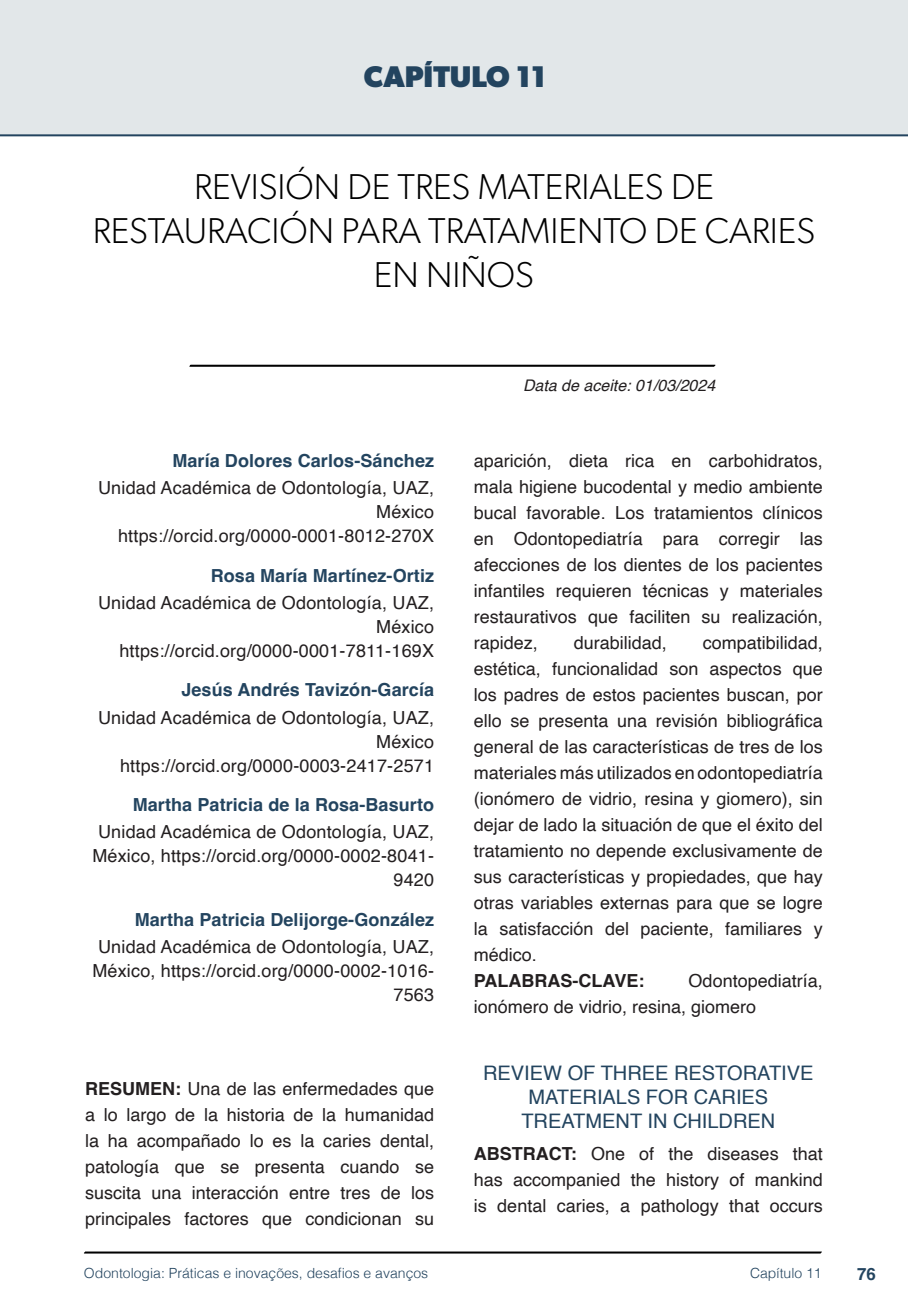
<style>
.page{position:relative;width:908px;height:1304px;background:#fff}
.page>*{position:absolute;margin:0;border:0;box-sizing:border-box;transform-origin:0 0}
.nome_artigos{font:300 36px/44px "Gibson";color:#000;text-align:center}
.capítulos{font:700 30px "Gibson";color:#23445f}
.título_Inglês{font:20px/24px "Helvetica";color:#23445f;text-align:center}
.Resumos_e_PC_TXT{font:18px/26px "Helvetica";color:#231f20;text-align:justify}
.info_autores{font:18px/24px "Helvetica";letter-spacing:.01em;color:#231f20;text-align:right}
.nome_autores{font:700 18px "Helvetica";letter-spacing:.005em;color:#23445f}
.Resumos_e_PC_TXT-2{font:700 18px "Helvetica";color:#231f20}
.t1{font:700 16.8px "Helvetica";color:#23445f}
.t2{font:italic 16px "Helvetica";color:#231f20}
.t3{font:300 14px "Helvetica";color:#23445f}
.s1{font-weight:700}
</style>
<div class="page">
<svg style="left:84px;top:1251px;width:737px;height:3px;background:#515151"></svg>
<div style="left:0;top:0;width:907px;height:136px;background:#e2e7e9"></div>
<svg style="left:189px;top:364px;width:526px;height:3px;background:#4f4f4f"></svg>
<div style="left:44px;top:72px;width:68px;height:61px;background:#e2e7e9"></div>
<p class="capítulos" style="left:364px;top:58px;width:183px">CAPÍTULO 11</p>
<p class="nome_artigos" style="left:93px;top:164px;width:723px">REVISIÓN DE TRES MATERIALES DE<br>RESTAURACIÓN PARA TRATAMIENTO DE CARIES<br>EN NIÑOS</p>
<p class="nome_autores" style="left:172px;top:450px;width:263px">María Dolores Carlos-Sánchez</p>
<p class="info_autores" style="left:98px;top:477px;width:337px">Unidad Académica de Odontología, UAZ,<br>México</p>
<p class="info_autores" style="left:118px;top:525px;width:317px">https://orcid.org/0000-0001-8012-270X</p>
<p class="nome_autores" style="left:210px;top:564px;width:225px">Rosa María Martínez-Ortiz</p>
<p class="info_autores" style="left:98px;top:591px;width:337px">Unidad Académica de Odontología, UAZ,<br>México</p>
<p class="info_autores" style="left:119px;top:639px;width:316px">https://orcid.org/0000-0001-7811-169X</p>
<p class="nome_autores" style="left:181px;top:679px;width:254px">Jesús Andrés Tavizón-García</p>
<p class="info_autores" style="left:98px;top:706px;width:337px">Unidad Académica de Odontología, UAZ,<br>México</p>
<p class="info_autores" style="left:120px;top:754px;width:315px">https://orcid.org/0000-0003-2417-2571</p>
<p class="nome_autores" style="left:133px;top:794px;width:303px">Martha Patricia de la Rosa-Basurto</p>
<p class="info_autores" style="left:92px;top:821px;width:343px">Unidad Académica de Odontología, UAZ,<br>México, https://orcid.org/0000-0002-8041-<br>9420</p>
<p class="nome_autores" style="left:135px;top:908px;width:301px">Martha Patricia Delijorge-González</p>
<p class="info_autores" style="left:92px;top:935px;width:343px">Unidad Académica de Odontología, UAZ,<br>México, https://orcid.org/0000-0002-1016-<br>7563</p>
<p class="Resumos_e_PC_TXT" style="left:85px;top:1076px;width:350px"><span class="s1">RESUMEN:</span> Una de las enfermedades que a lo largo de la historia de la humanidad la ha acompañado lo es la caries dental, patología que se presenta cuando se suscita una interacción entre tres de los principales factores que condicionan su</p>
<p class="t2" style="left:523px;top:373px;width:194px">Data de aceite: 01/03/2024</p>
<p class="Resumos_e_PC_TXT" style="left:473px;top:448px;width:350px">aparición, dieta rica en carbohidratos, mala higiene bucodental y medio ambiente bucal favorable. Los tratamientos clínicos en Odontopediatría para corregir las afecciones de los dientes de los pacientes infantiles requieren técnicas y materiales restaurativos que faciliten su realización, rapidez,</p>
<p class="Resumos_e_PC_TXT" style="left:473px;top:630px;width:350px;text-indent:229px">compatibilidad, estética, funcionalidad son aspectos que los padres de estos pacientes buscan, por ello se presenta una revisión bibliográfica general de las características de tres de los materiales más utilizados en odontopediatría (ionómero de vidrio, resina y giomero), sin dejar de lado la situación de que el éxito del tratamiento no depende exclusivamente de sus características y propiedades, que hay otras variables externas para que se logre la satisfacción del paciente, familiares y médico.</p>
<p class="Resumos_e_PC_TXT-2" style="left:473px;top:970px;width:172px">PALABRAS-CLAVE:</p>
<p class="Resumos_e_PC_TXT" style="left:573px;top:630px;width:95px">durabilidad,</p>
<p class="Resumos_e_PC_TXT" style="left:473px;top:968px;width:350px;text-indent:215px">Odontopediatría, ionómero de vidrio, resina, giomero</p>
<p class="título_Inglês" style="left:483px;top:1062px;width:332px">REVIEW OF THREE RESTORATIVE<br>MATERIALS FOR CARIES<br>TREATMENT IN CHILDREN</p>
<p class="Resumos_e_PC_TXT" style="left:473px;top:1141px;width:350px"><span class="s1">ABSTRACT:</span> One of the diseases that has accompanied the history of mankind is dental caries, a pathology that occurs</p>
<p class="t3" style="left:84px;top:1261px;width:345px">Odontologia: Práticas e inovações, desafios e avanços</p>
<p class="t3" style="left:749px;top:1261px;width:73px">Capítulo 11</p>
<p class="t1" style="left:856px;top:1264px;width:20px">76</p>
</div>
